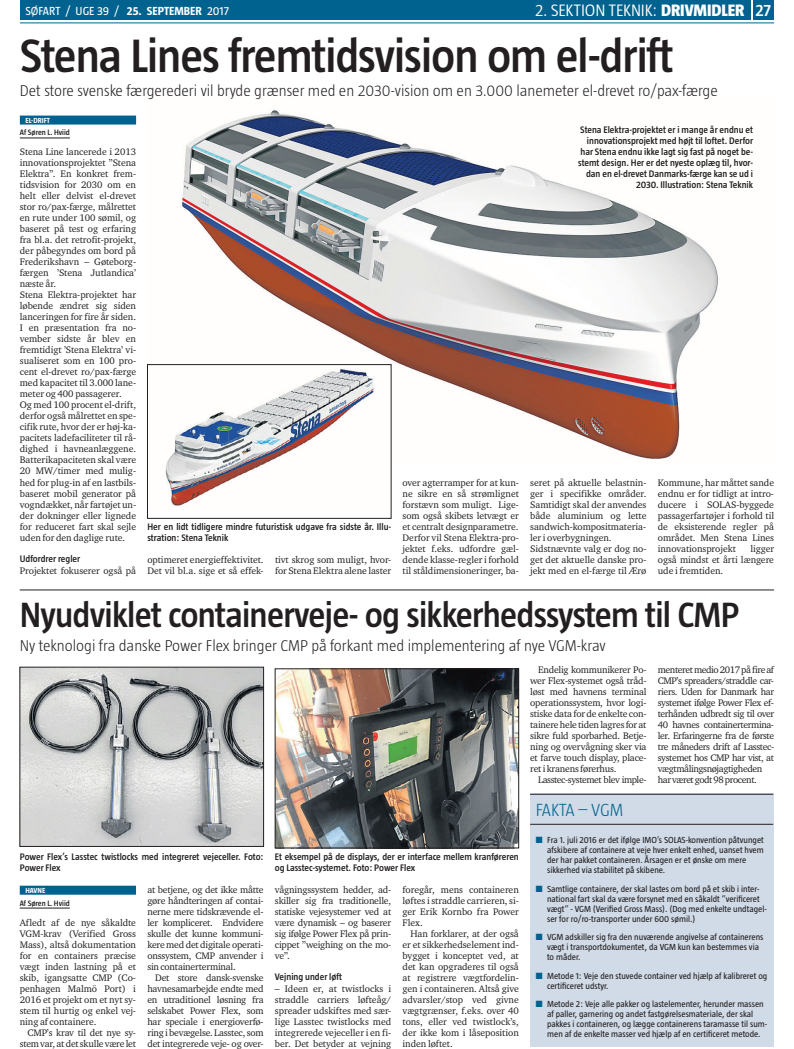
<style>
.page{position:relative;width:794px;height:1049px;background:#fff}
.page>*{position:absolute;margin:0;border:0;box-sizing:border-box;transform-origin:0 0}
.t1{font:600 48px "Taz";letter-spacing:-.02em;color:#231f20}
.t2{font:600 36px "Taz";letter-spacing:-.02em;color:#231f20}
.t3{font:300 18px "Taz";letter-spacing:-.015em;color:#00628e}
.t4{font:300 17px "Taz";letter-spacing:-.01em;color:#fff}
.t5{font:300 16px "Taz";color:#231f20}
.t6{font:12px "Taz";color:#fff}
.t7{font:9.7px/11px "Charter ITC Std";letter-spacing:-.005em;color:#231f20;text-align:justify}
.t8{font:600 9.7px/11px "Taz";color:#231f20}
.t9{font:9.7px/11px "Charter ITC Std";letter-spacing:-.04em;color:#231f20}
.t10{font:9px/10px "Taz";color:#231f20}
.t11{font:600 8px "Taz";color:#231f20}
.t12{font:700 7.5px "Taz";color:#fff}
.s1{font-weight:700}
.s2{font-weight:800}
.s3{font-weight:600}
.s4{color:#00628e}
</style>
<div class="page">
<div style="left:20px;top:886px;width:116px;height:9px;background:#00628e"></div>
<hr style="left:20px;top:908px;width:50px;height:1px;background:#231f20">
<div style="left:530px;top:793px;width:244px;height:253px;background:#d0dbe7"></div>
<div style="left:753px;top:0;width:21px;height:20px;background:#00628e"></div>
<div style="left:20px;top:0;width:730px;height:20px;background:#00628e"></div>
<hr style="left:20px;top:22px;width:754px;height:1px;background:#00628e">
<img style="left:22px;top:669px;width:240px;height:175px">
<div style="left:20px;top:667px;width:244px;height:179px;border:1px solid #231f20"></div>
<img style="left:277px;top:671px;width:240px;height:175px">
<div style="left:275px;top:669px;width:244px;height:179px;border:1px solid #231f20"></div>
<div style="left:20px;top:116px;width:116px;height:9px;background:#00628e"></div>
<hr style="left:20px;top:138px;width:50px;height:1px;background:#231f20">
<img style="left:180px;top:109px;width:538px;height:355px">
<img style="left:165px;top:366px;width:224px;height:140px">
<div style="left:147px;top:364px;width:244px;height:154px;border:1px solid #231f20"></div>
<hr style="left:20px;top:590px;width:754px;height:1px;background:#231f20">
<hr style="left:530px;top:794px;width:243px;height:1px;background:#231f20">
<hr style="left:530px;top:824px;width:243px;height:1px;background:#231f20">
<p class="t6" style="left:26px;top:4px;width:205px">SØFART / UGE 39 / <span class="s1">25. SEPTEMBER</span> 2017</p>
<h3 class="t4" style="left:535px;top:0;width:238px">2. SEKTION TEKNIK: <span class="s2">DRIVMIDLER</span> <span class="s3">27</span></h3>
<h1 class="t1" style="left:20px;top:29px;width:655px">Stena Lines fremtidsvision om el-drift</h1>
<h3 class="t5" style="left:20px;top:82px;width:699px">Det store svenske færgerederi vil bryde grænser med en 2030-vision om en 3.000 lanemeter el-drevet ro/pax-færge</h3>
<p class="t8" style="left:578px;top:125px;width:176px;text-align:right">Stena Elektra-projektet er i mange år endnu et innovationsprojekt med højt til loftet. Derfor har Stena endnu ikke lagt sig fast på noget be&shy;stemt design. Her er det nyeste oplæg til, hvor&shy;dan en el-drevet Danmarks-færge kan se ud i 2030. Illustration: Stena Teknik</p>
<p class="t12" style="left:26px;top:116px;width:26px">EL-DRIFT</p>
<p class="t11" style="left:20px;top:128px;width:52px">Af Søren L. Hviid</p>
<p class="t7" style="left:20px;top:146px;width:118px;text-align:left">Stena Line lancerede i 2013 innovationsprojektet ”Stena<br>Elektra”. En konkret frem&shy;tidsvision for 2030 om en helt eller delvist el-drevet stor ro/pax-færge, målrettet en rute under 100 sømil, og baseret på test og erfaring fra bl.a. det retrofit-projekt, der påbegyndes om bord på<br>Frederikshavn – Gøteborg&shy;færgen ’Stena Jutlandica’ næste år.<br>Stena Elektra-projektet har løbende ændret sig siden lanceringen for fire år siden.<br>I en præsentation fra no&shy;vember sidste år blev en fremtidigt ’Stena Elektra’ vi&shy;sualiseret som en 100 pro&shy;cent el-drevet ro/pax-færge med kapacitet til 3.000 lane&shy;meter og 400 passagerer.<br>Og med 100 procent el-drift, derfor også målrettet en spe&shy;cifik rute, hvor der er høj-ka&shy;pacitets ladefaciliteter til rå&shy;dighed i havneanlæggene.<br>Batterikapaciteten skal være<br>20 MW/timer med mulig&shy;hed for plug-in af en lastbils&shy;baseret mobil generator på vogndækket, når fartøjet un&shy;der dokninger eller lignede for reduceret fart skal sejle uden for den daglige rute.</p>
<p class="t8" style="left:20px;top:553px;width:62px">Udfordrer regler</p>
<p class="t7" style="left:20px;top:564px;width:118px">Projektet fokuserer også på</p>
<p class="t7" style="left:147px;top:553px;width:118px">optimeret energieffektivitet.<br>Det vil bl.a. sige et så effek-</p>
<p class="t7" style="left:275px;top:553px;width:118px">tivt skrog som muligt, hvor&shy;for Stena Elektra alene laster</p>
<p class="t7" style="left:402px;top:476px;width:118px">over agterramper for at kun&shy;ne sikre en så strømlignet forstævn som muligt. Lige&shy;som også skibets letvægt er et centralt designparametre.<br>Derfor vil Stena Elektra-pro&shy;jektet f.eks. udfordre gæl&shy;dende klasse-regler i forhold til ståldimensioneringer, ba-</p>
<p class="t7" style="left:530px;top:476px;width:118px;text-align:left">seret på aktuelle belastnin&shy;ger i specifikke områder.<br>Samtidigt skal der anvendes både aluminium og lette sandwich-kompositmateria&shy;ler i overbygningen.<br>Sidstnævnte valg er dog no&shy;get det aktuelle danske pro&shy;jekt med en el-færge til Ærø</p>
<p class="t7" style="left:658px;top:476px;width:118px">Kommune, har måttet sande endnu er for tidligt at intro&shy;ducere i SOLAS-byggede passagerfartøjer i forhold til de eksisterende regler på området. Men Stena Lines innovationsprojekt</p>
<p class="t8" style="left:147px;top:521px;width:245px">Her en lidt tidligere mindre futuristisk udgave fra sidste år. Illu&shy;stration: Stena Teknik</p>
<p class="t7" style="left:658px;top:542px;width:118px;text-indent:93px">ligger også mindst et årti længere ude i fremtiden.</p>
<h2 class="t2" style="left:20px;top:595px;width:721px">Nyudviklet containerveje- og sikkerhedssystem til CMP</h2>
<h3 class="t5" style="left:20px;top:637px;width:587px">Ny teknologi fra danske Power Flex bringer CMP på forkant med implementering af nye VGM-krav</h3>
<p class="t8" style="left:20px;top:851px;width:245px">Power Flex’s Lasstec twistlocks med integreret vejeceller. Foto:<br>Power Flex</p>
<p class="t8" style="left:275px;top:851px;width:245px">Et eksempel på de displays, der er interface mellem kranføreren og Lasstec-systemet. Foto: Power Flex</p>
<p class="t12" style="left:25px;top:886px;width:21px">HAVNE</p>
<p class="t11" style="left:20px;top:898px;width:52px">Af Søren L. Hviid</p>
<p class="t7" style="left:20px;top:916px;width:118px">Afledt af de nye såkaldte VGM-krav (Verified Gross Mass), altså dokumentation for en containers præcise vægt inden lastning på et skib, igangsatte CMP (Co&shy;penhagen Malmö Port) i 2016 et projekt om et nyt sy&shy;stem til hurtig og enkel vej&shy;ning af containere.</p>
<p class="t7" style="left:20px;top:1026px;width:118px;text-align:right">CMP’s krav til det nye sy&shy;stem var, at det skulle være let</p>
<p class="t7" style="left:147px;top:883px;width:118px">at betjene, og det ikke måtte gøre håndteringen af contai&shy;nerne mere tidskrævende el&shy;ler kompliceret. Endvidere skulle det kunne kommuni&shy;kere med det digitale operati&shy;onssystem, CMP anvender i sin containerterminal.</p>
<p class="t7" style="left:147px;top:971px;width:118px;text-indent:8px">Det store dansk-svenske havnesamarbejde endte med en utraditionel løsning fra selskabet Power Flex, som har speciale i energioverfø&shy;ring i bevægelse. Lasstec, som det integrerede veje- og over-</p>
<p class="t7" style="left:275px;top:883px;width:118px">vågningssystem hedder, ad&shy;skiller sig fra traditionelle, statiske vejesystemer ved at være dynamisk – og baserer sig ifølge Power Flex på prin&shy;cippet ”weighing on the mo&shy;ve”.</p>
<p class="t8" style="left:275px;top:971px;width:69px">Vejning under løft</p>
<p class="t7" style="left:275px;top:982px;width:118px">– Ideen er, at twistlocks i straddle carriers løfteåg/ spreader udskiftes med sær&shy;lige Lasstec twistlocks med integrerede vejeceller i en fi&shy;ber. Det betyder at vejning</p>
<p class="t7" style="left:402px;top:883px;width:118px">foregår, mens containeren løftes i straddle carrieren, si&shy;ger Erik Kornbo fra Power Flex.</p>
<p class="t7" style="left:402px;top:927px;width:118px;text-indent:8px">Han forklarer, at der også er et sikkerhedselement ind&shy;bygget i konceptet ved, at det kan opgraderes til også at registrere vægtfordelin&shy;gen i containeren. Altså give advarsler/stop ved givne vægtgrænser, f.eks. over 40 tons, eller ved twistlock’s, der ikke kom i låseposition inden løftet.</p>
<p class="t7" style="left:530px;top:663px;width:118px;text-indent:8px">Endelig kommunikerer Po&shy;wer Flex-systemet også tråd&shy;løst med havnens terminal operationssystem, hvor logi&shy;stiske data for de enkelte con&shy;tainere hele tiden lagres for at sikre fuld sporbarhed. Betje&shy;ning og overvågning sker via et farve touch display, place&shy;ret i kranens førerhus.</p>
<p class="t9" style="left:538px;top:773px;width:110px">Lasstec-systemet blev imple-</p>
<h3 class="t3" style="left:536px;top:799px;width:89px">FAKTA – VGM</h3>
<p class="t9" style="left:658px;top:663px;width:118px">menteret medio 2017 på fire af<br>CMP’s spreaders/straddle car&shy;riers. Uden for Danmark har systemet ifølge Power Flex ef&shy;terhånden udbredt sig til over<br>40 havnes containertermina&shy;ler. Erfaringerne fra de første tre måneders drift af Lasstec&shy;systemet hos CMP har vist, at vægtmålingsnøjagtigheden har været godt 98 procent.</p>
<p class="t10" style="left:547px;top:835px;width:218px;text-indent:-11px"><span class="s4">■</span> Fra 1. juli 2016 er det ifølge IMO’s SOLAS-konvention påtvunget afskibere af containere at veje hver enkelt enhed, uanset hvem der har pakket containeren. Årsagen er et ønske om mere sikkerhed via stabilitet på skibene.</p>
<p class="t10" style="left:547px;top:883px;width:221px;text-indent:-11px"><span class="s4">■</span> Samtlige containere, der skal lastes om bord på et skib i inter&shy;national fart skal da være forsynet med en såkaldt ”verificeret vægt” - VGM (Verified Gross Mass). (Dog med enkelte undtagel&shy;ser for ro/ro-transporter under 600 sømil.)</p>
<p class="t10" style="left:547px;top:932px;width:218px;text-indent:-11px"><span class="s4">■</span> VGM adskiller sig fra den nuværende angivelse af containerens vægt i transportdokumentet, da VGM kun kan bestemmes via to måder.</p>
<p class="t10" style="left:547px;top:970px;width:222px;text-indent:-11px"><span class="s4">■</span> Metode 1: Veje den stuvede container ved hjælp af kalibreret og certificeret udstyr.</p>
<p class="t10" style="left:547px;top:999px;width:221px;text-indent:-11px"><span class="s4">■</span> Metode 2: Veje alle pakker og lastelementer, herunder massen af paller, garnering og andet fastgørelsesmateriale, der skal pakkes i containeren, og lægge containerens taramasse til sum&shy;men af de enkelte masser ved hjælp af en certificeret metode.</p>
</div>
